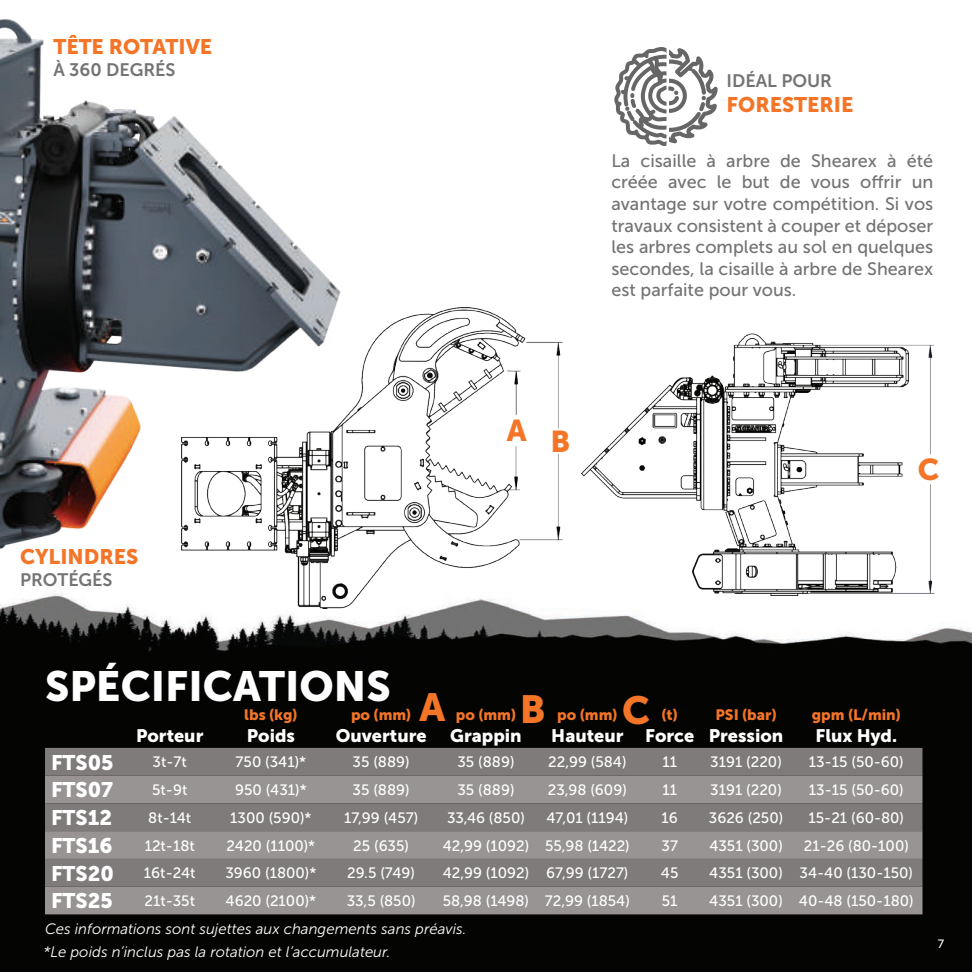
<style>
.page{position:relative;width:972px;height:972px;background:#fff}
.page>*{position:absolute;margin:0;border:0;box-sizing:border-box;transform-origin:0 0}
.t1{font:42px "Museo Sans 900";color:#fff}
.t2{font:39px "Museo Sans 900";color:#f47527}
.t3{font:30px "Museo Sans 900";color:#f47527}
.t4{font:21px "Museo Sans 900";color:#f47527}
.t5{font:21px "Museo Sans 900";color:#fff}
.t6{font:18px/21.6px "Museo Sans 500";color:#737374;text-align:justify}
.t7{font:18px "Museo Sans 900";color:#fff}
.t8{font:18px "Museo Sans 700";color:#737473}
.t9{font:15px "Museo Sans 500";color:#fff}
.t10{font:italic 15px "Museo Sans 300";color:#fff}
.t11{font:15px "Museo Sans 900";color:#f47527}
.t12{font:12px "Museo Sans 500";color:#fff}
</style>
<div class="page">
<div style="left:0;top:629px;width:972px;height:343px;background:#040503"></div>
<img style="left:351px;top:608px;width:621px;height:36px">
<img style="left:0;top:19px;width:351px;height:632px">
<img style="left:581px;top:333px;width:354px;height:263px">
<img style="left:181px;top:307px;width:382px;height:301px">
<svg style="left:614px;top:47px;width:104px;height:99px"></svg>
<div style="left:45px;top:748px;width:877px;height:28px;background:#7f7b7b"></div>
<svg style="left:45px;top:776px;width:877px;height:138px;background:#8d8989"></svg>
<h3 class="t4" style="left:53px;top:35px;width:160px">TÊTE ROTATIVE</h3>
<p class="t8" style="left:53px;top:59px;width:124px">À 360 DEGRÉS</p>
<h3 class="t4" style="left:20px;top:545px;width:120px">CYLINDRES</h3>
<p class="t8" style="left:20px;top:570px;width:94px">PROTÉGÉS</p>
<p class="t8" style="left:727px;top:70px;width:107px">IDÉAL POUR</p>
<h3 class="t4" style="left:727px;top:93px;width:128px">FORESTERIE</h3>
<p class="t6" style="left:611px;top:150px;width:323px">La cisaille à arbre de Shearex à été créée avec le but de vous offrir un avantage sur votre compétition. Si vos travaux consistent à couper et déposer les arbres complets au sol en quelques secondes, la cisaille à arbre de Shearex est parfaite pour vous.</p>
<h3 class="t3" style="left:507px;top:419px;width:65px">A B</h3>
<h3 class="t3" style="left:918px;top:453px;width:23px">C</h3>
<h1 class="t1" style="left:45px;top:663px;width:347px">SPÉCIFICATIONS</h1>
<p class="t7" style="left:136px;top:725px;width:69px">Porteur</p>
<h2 class="t2" style="left:419px;top:685px;width:27px">A</h2>
<h2 class="t2" style="left:520px;top:687px;width:27px">B</h2>
<h2 class="t2" style="left:622px;top:688px;width:30px">C</h2>
<p class="t11" style="left:244px;top:707px;width:55px">lbs (kg)</p>
<p class="t7" style="left:247px;top:725px;width:50px">Poids</p>
<p class="t11" style="left:351px;top:707px;width:62px">po (mm)</p>
<p class="t7" style="left:336px;top:725px;width:92px">Ouverture</p>
<p class="t11" style="left:456px;top:707px;width:62px">po (mm)</p>
<p class="t7" style="left:450px;top:725px;width:73px">Grappin</p>
<p class="t11" style="left:557px;top:707px;width:62px">po (mm)</p>
<p class="t7" style="left:551px;top:725px;width:74px">Hauteur</p>
<p class="t11" style="left:662px;top:707px;width:18px">(t)</p>
<p class="t7" style="left:645px;top:725px;width:51px">Force</p>
<p class="t11" style="left:715px;top:707px;width:63px">PSI (bar)</p>
<p class="t7" style="left:709px;top:725px;width:76px">Pression</p>
<p class="t11" style="left:812px;top:707px;width:91px">gpm (L/min)</p>
<p class="t7" style="left:816px;top:725px;width:83px">Flux Hyd.</p>
<h3 class="t5" style="left:51px;top:750px;width:64px">FTS05</h3>
<p class="t9" style="left:153px;top:754px;width:36px">3t-7t</p>
<p class="t9" style="left:236px;top:754px;width:72px">750 (341)*</p>
<p class="t9" style="left:353px;top:754px;width:59px">35 (889)</p>
<p class="t9" style="left:457px;top:754px;width:59px">35 (889)</p>
<p class="t9" style="left:548px;top:754px;width:80px">22,99 (584)</p>
<p class="t9" style="left:662px;top:754px;width:16px">11</p>
<p class="t9" style="left:710px;top:754px;width:73px">3191 (220)</p>
<p class="t9" style="left:809px;top:754px;width:96px">13-15 (50-60)</p>
<h3 class="t5" style="left:51px;top:778px;width:64px">FTS07</h3>
<p class="t9" style="left:152px;top:782px;width:37px">5t-9t</p>
<p class="t9" style="left:235px;top:782px;width:73px">950 (431)*</p>
<p class="t9" style="left:353px;top:782px;width:59px">35 (889)</p>
<p class="t9" style="left:457px;top:782px;width:59px">35 (889)</p>
<p class="t9" style="left:548px;top:782px;width:80px">23,98 (609)</p>
<p class="t9" style="left:662px;top:782px;width:16px">11</p>
<p class="t9" style="left:710px;top:782px;width:73px">3191 (220)</p>
<p class="t9" style="left:809px;top:782px;width:96px">13-15 (50-60)</p>
<h3 class="t5" style="left:51px;top:806px;width:63px">FTS12</h3>
<p class="t9" style="left:148px;top:810px;width:45px">8t-14t</p>
<p class="t9" style="left:230px;top:810px;width:83px">1300 (590)*</p>
<p class="t9" style="left:344px;top:810px;width:76px">17,99 (457)</p>
<p class="t9" style="left:447px;top:810px;width:79px">33,46 (850)</p>
<p class="t9" style="left:546px;top:810px;width:83px">47,01 (1194)</p>
<p class="t9" style="left:662px;top:810px;width:18px">16</p>
<p class="t9" style="left:709px;top:810px;width:76px">3626 (250)</p>
<p class="t9" style="left:809px;top:810px;width:97px">15-21 (60-80)</p>
<h3 class="t5" style="left:51px;top:834px;width:63px">FTS16</h3>
<p class="t9" style="left:145px;top:837px;width:52px">12t-18t</p>
<p class="t9" style="left:227px;top:837px;width:90px">2420 (1100)*</p>
<p class="t9" style="left:353px;top:837px;width:57px">25 (635)</p>
<p class="t9" style="left:443px;top:837px;width:189px">42,99 (1092) 55,98 (1422)</p>
<p class="t9" style="left:662px;top:837px;width:18px">37</p>
<p class="t9" style="left:709px;top:837px;width:75px">4351 (300)</p>
<p class="t9" style="left:804px;top:837px;width:107px">21-26 (80-100)</p>
<h3 class="t5" style="left:51px;top:861px;width:64px">FTS20</h3>
<p class="t9" style="left:144px;top:865px;width:53px">16t-24t</p>
<p class="t9" style="left:225px;top:865px;width:92px">3960 (1800)*</p>
<p class="t9" style="left:347px;top:865px;width:69px">29.5 (749)</p>
<p class="t9" style="left:443px;top:865px;width:187px">42,99 (1092) 67,99 (1727)</p>
<p class="t9" style="left:661px;top:865px;width:19px">45</p>
<p class="t9" style="left:709px;top:865px;width:205px">4351 (300) 34-40 (130-150)</p>
<h3 class="t5" style="left:51px;top:889px;width:63px">FTS25</h3>
<p class="t9" style="left:144px;top:893px;width:52px">21t-35t</p>
<p class="t9" style="left:226px;top:893px;width:92px">4620 (2100)*</p>
<p class="t9" style="left:347px;top:893px;width:70px">33,5 (850)</p>
<p class="t9" style="left:443px;top:893px;width:189px">58,98 (1498) 72,99 (1854)</p>
<p class="t9" style="left:662px;top:893px;width:17px">51</p>
<p class="t9" style="left:709px;top:893px;width:206px">4351 (300) 40-48 (150-180)</p>
<p class="t10" style="left:43px;top:944px;width:349px">*Le poids n’inclus pas la rotation et l’accumulateur.</p>
<p class="t10" style="left:45px;top:921px;width:423px">Ces informations sont sujettes aux changements sans préavis.</p>
<p class="t12" style="left:938px;top:938px;width:8px">7</p>
</div>
